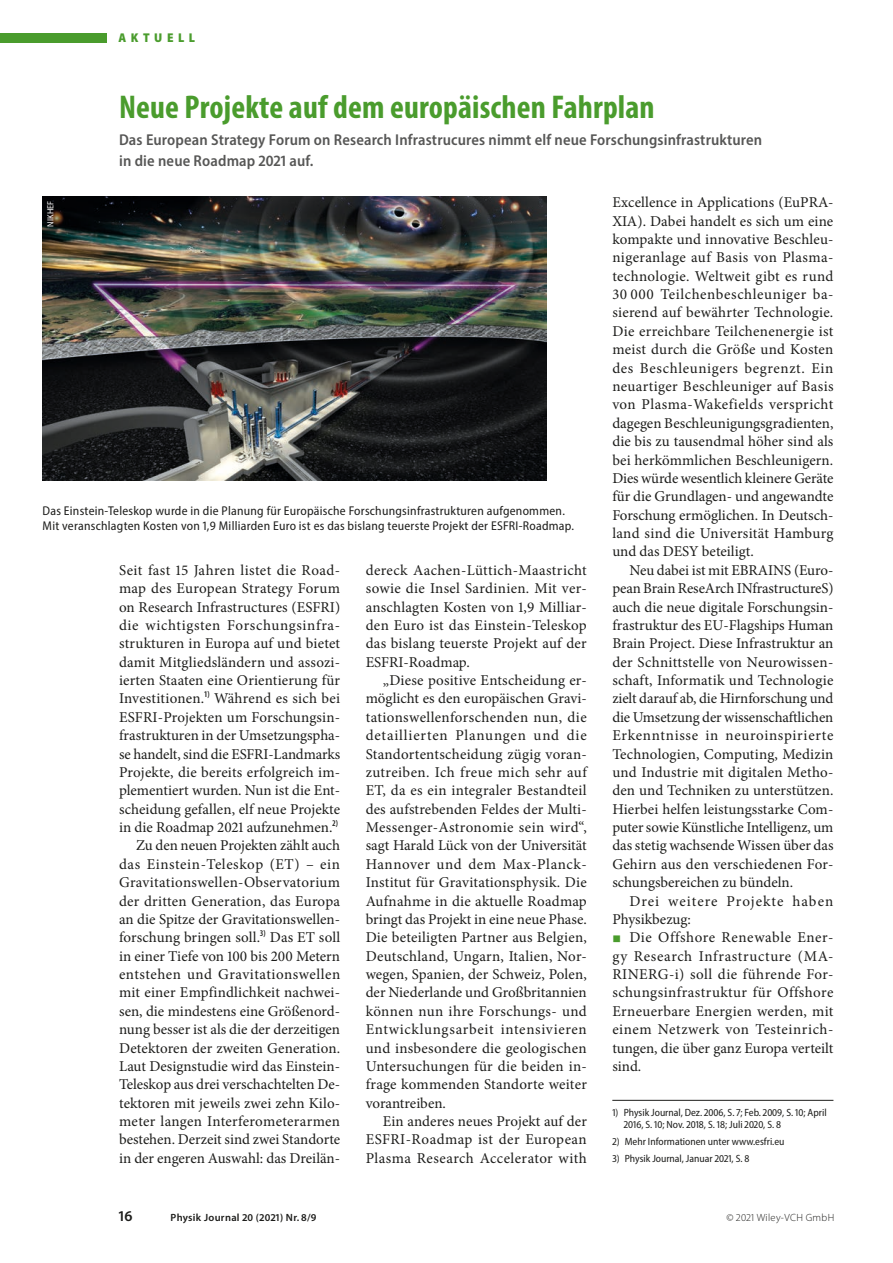
<style>
.page{position:relative;width:893px;height:1263px;background:#fff}
.page>*{position:absolute;margin:0;border:0;box-sizing:border-box;transform-origin:0 0}
.Ü_22_Autor_hinten{font:700 condensed 33px "Myriad Pro";letter-spacing:.005em;color:#4a9c2d}
.Subhead_Akt_DPG_gros{font:600 semi-condensed 15.75px/21px "Myriad Pro";letter-spacing:.01em;color:#575756}
.GT{font:15px/18.3px "Minion Pro";letter-spacing:.01em;color:#1d1d1b;text-align:justify}
.GTO{font:15px/18.3px "Minion Pro";color:#1d1d1b;text-align:justify}
.GT-2{font:15px/18.3px "Minion Pro";letter-spacing:.06em;color:#1d1d1b}
.t1{font:600 15px "Myriad Pro";color:#1d1d1b}
.BU_schwarz{font:semi-condensed 12.75px/15.8px "Myriad Pro";letter-spacing:.02em;color:#1d1d1b}
.t2{font:900 semi-condensed 12.75px "Myriad Pro";letter-spacing:.36em;color:#4a9c2d}
.FN__mit_Linie{font:semi-condensed 10.5px/12.8px "Myriad Pro";color:#1d1d1b}
.FN__ohne_Linie{font:semi-condensed 10.5px "Myriad Pro";color:#1d1d1b}
.t3{font:600 10.5px "Myriad Pro";letter-spacing:.03em;color:#1d1d1b}
.t4{font:300 10.5px "Myriad Pro";letter-spacing:.03em;color:#1d1d1b}
.Bild_Quelle_schwarz{font:semi-condensed 9px "Myriad Pro";letter-spacing:.02em;color:#fff}
</style>
<div class="page">
<div style="left:0;top:33px;width:106px;height:9px;background:#4a9c2d"></div>
<img style="left:43px;top:196px;width:503px;height:284px">
<hr style="left:612px;top:1100px;width:221px;height:1px;background:#1d1d1b">
<p class="t2" style="left:118px;top:30px;width:78px">Aktuell</p>
<p class="Ü_22_Autor_hinten" style="left:119px;top:87px;width:537px">Neue Projekte auf dem europäischen Fahrplan</p>
<p class="Subhead_Akt_DPG_gros" style="left:119px;top:128px;width:645px">Das European Strategy Forum on Research Infrastrucures nimmt elf neue Forschungsinfrastrukturen in die neue Roadmap 2021 auf.</p>
<p class="Bild_Quelle_schwarz" style="left:45px;top:227px;width:28px;rotate:-90deg">NIKHEF</p>
<p class="BU_schwarz" style="left:43px;top:502px;width:533px">Das Einstein-Teleskop wurde in die Planung für Europäische Forschungsinfrastrukturen aufgenommen.<br>Mit veranschlagten Kosten von 1,9 Milliarden Euro ist es das bislang teuerste Projekt der ESFRI-Roadmap.</p>
<p class="GTO" style="left:119px;top:561px;width:223px">Seit fast 15 Jahren listet die Road&shy;map des European Strategy Forum on Research Infrastructures (ESFRI) die wichtigsten Forschungsinfra&shy;strukturen in Europa auf und bietet damit Mitgliedsländern und assozi&shy;ierten Staaten eine Orientierung für Investitionen.<sup>1)</sup> Während es sich bei ESFRI-Projekten um Forschungsin&shy;frastrukturen in der Umsetzungspha&shy;se handelt, sind die ESFRI-Landmarks Projekte, die bereits erfolgreich im&shy;plementiert wurden. Nun ist die Ent&shy;scheidung gefallen, elf neue Projekte in die Roadmap 2021 aufzunehmen.<sup>2)</sup></p>
<p class="GT" style="left:119px;top:836px;width:223px;text-indent:17px">Zu den neuen Projekten zählt auch das Einstein-Teleskop (ET) – ein Gravitationswellen-Observatorium der dritten Generation, das Europa an die Spitze der Gravitationswellen&shy;forschung bringen soll.<sup>3)</sup> Das ET soll in einer Tiefe von 100 bis 200 Metern entstehen und Gravitationswellen mit einer Empfindlichkeit nachwei&shy;sen, die mindestens eine Größenord&shy;nung besser ist als die der derzeitigen Detektoren der zweiten Generation.<br>Laut Designstudie wird das Einstein-Teleskop aus drei verschachtelten De&shy;tektoren mit jeweils zwei zehn Kilo&shy;meter langen Interferometerarmen bestehen. Derzeit sind zwei Standorte in der engeren Auswahl: das Dreilän-</p>
<p class="GT" style="left:366px;top:561px;width:223px">dereck Aachen-Lüttich-Maastricht sowie die Insel Sardinien. Mit ver&shy;anschlagten Kosten von 1,9 Milliar&shy;den Euro ist das Einstein-Teleskop das bislang teuerste Projekt auf der ESFRI-Roadmap.</p>
<p class="GT" style="left:366px;top:671px;width:223px;text-indent:17px">„Diese positive Entscheidung er&shy;möglicht es den europäischen Gravi&shy;tationswellenforschenden nun, die detaillierten Planungen und die Standortentscheidung zügig voran&shy;zutreiben. Ich freue mich sehr auf ET, da es ein integraler Bestandteil des aufstrebenden Feldes der Multi-Messenger-Astronomie sein wird“, sagt Harald Lück von der Universität Hannover und dem Max-Planck-Institut für Gravitationsphysik. Die Aufnahme in die aktuelle Roadmap bringt das Projekt in eine neue Phase.<br>Die beteiligten Partner aus Belgien, Deutschland, Ungarn, Italien, Nor&shy;wegen, Spanien, der Schweiz, Polen, der Niederlande und Großbritannien können nun ihre Forschungs- und Entwicklungsarbeit intensivieren und insbesondere die geologischen Untersuchungen für die beiden in&shy;frage kommenden Standorte weiter vorantreiben.</p>
<p class="GT" style="left:366px;top:1112px;width:223px;text-indent:17px">Ein anderes neues Projekt auf der ESFRI-Roadmap ist der European Plasma Research Accelerator with</p>
<p class="GT" style="left:612px;top:193px;width:223px">Excellence in Applications (EuPRA-XIA). Dabei handelt es sich um eine kompakte und innovative Beschleu&shy;nigeranlage auf Basis von Plasma&shy;technologie. Weltweit gibt es rund 30 000 Teilchenbeschleuniger ba&shy;sierend auf bewährter Technologie.<br>Die erreichbare Teilchenenergie ist meist durch die Größe und Kosten des Beschleunigers begrenzt. Ein neuartiger Beschleuniger auf Basis von Plasma-Wakefields verspricht dagegen Beschleunigungsgradienten, die bis zu tausendmal höher sind als bei herkömmlichen Beschleunigern.<br>Dies würde wesentlich kleinere Geräte für die Grundlagen- und angewandte Forschung ermöglichen. In Deutsch&shy;land sind die Universität Hamburg und das DESY beteiligt.</p>
<p class="GT" style="left:612px;top:561px;width:223px;text-indent:17px">Neu dabei ist mit EBRAINS (Euro&shy;pean Brain ReseArch INfrastructureS) auch die neue digitale Forschungsin&shy;frastruktur des EU-Flagships Human Brain Project. Diese Infrastruktur an der Schnittstelle von Neurowissen&shy;schaft, Informatik und Technologie zielt darauf ab, die Hirnforschung und die Umsetzung der wissenschaftlichen Erkenntnisse in neuroinspirierte Technologien, Computing, Medizin und Industrie mit digitalen Metho&shy;den und Techniken zu unterstützen.<br>Hierbei helfen leistungsstarke Com&shy;puter sowie Künstliche Intelligenz, um das stetig wachsende Wissen über das Gehirn aus den verschiedenen For&shy;schungsbereichen zu bündeln.</p>
<p class="GT-2" style="left:612px;top:892px;width:223px;text-indent:17px">Drei weitere Projekte haben<br>Physikbezug:</p>
<p class="GT" style="left:612px;top:928px;width:223px;text-indent:17px">Die Offshore Renewable Ener&shy;gy Research Infrastructure (MA-RINERG-i) soll die führende For&shy;schungsinfrastruktur für Offshore Erneuerbare Energien werden, mit einem Netzwerk von Testeinrich&shy;tungen, die über ganz Europa verteilt sind.</p>
<p class="FN__mit_Linie" style="left:624px;top:1105px;width:204px;text-indent:-11px">1) Physik Journal, Dez. 2006, S. 7; Feb. 2009, S. 10; April<br>2016, S. 10; Nov. 2018, S. 18; Juli 2020, S. 8</p>
<p class="FN__ohne_Linie" style="left:612px;top:1135px;width:174px">2) Mehr Informationen unter www.esfri.eu</p>
<p class="FN__ohne_Linie" style="left:612px;top:1152px;width:139px">3) Physik Journal, Januar 2021, S. 8</p>
<p class="t1" style="left:119px;top:1206px;width:15px">16</p>
<p class="t3" style="left:171px;top:1211px;width:148px">Physik Journal 20 (2021) Nr. 8/9</p>
<p class="t4" style="left:726px;top:1211px;width:109px">© 2021 Wiley-VCH GmbH</p>
</div>
